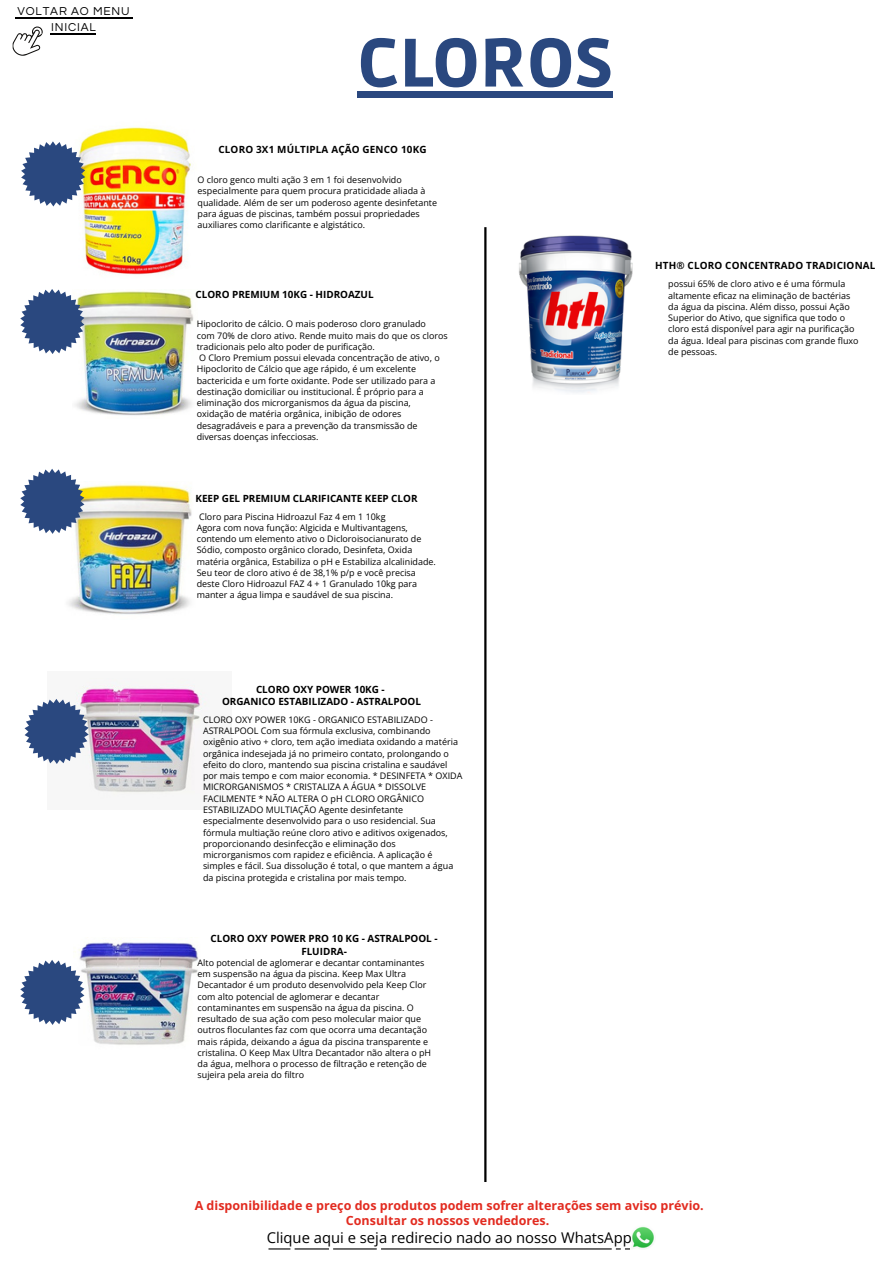
<style>
.page{position:relative;width:894px;height:1264px;background:#fff}
.page>*{position:absolute;margin:0;border:0;box-sizing:border-box;transform-origin:0 0}
.t1{font:900 67.8px "Ruda";color:#2a487f}
.t2{font:14.85px "Open Sans";color:#000}
.t3{font:700 12.45px/14.7px "Open Sans";color:#e22b20;text-align:center}
.t4{font:11.85px/15.8px "Questrial";letter-spacing:.07em;color:#000;text-align:center}
.t5{font:700 9.9px/12.3px "Open Sans";color:#000;text-align:center}
.t6{font:700 9.9px "Open Sans";letter-spacing:.02em;color:#000}
.t7{font:9px/11.2px "Open Sans";color:#000}
</style>
<div class="page">
<img style="left:83px;top:127px;width:108px;height:148px">
<svg style="left:21px;top:141px;width:64px;height:65px"></svg>
<img style="left:75px;top:291px;width:119px;height:125px">
<svg style="left:20px;top:289px;width:64px;height:65px"></svg>
<hr style="left:484px;top:227px;width:2px;height:954px;background:#000">
<img style="left:68px;top:484px;width:124px;height:131px">
<svg style="left:20px;top:468px;width:64px;height:66px"></svg>
<img style="left:75px;top:678px;width:132px;height:117px">
<svg style="left:25px;top:698px;width:64px;height:66px"></svg>
<img style="left:74px;top:942px;width:125px;height:103px">
<svg style="left:20px;top:959px;width:64px;height:65px"></svg>
<img style="left:632px;top:1226px;width:22px;height:23px">
<img style="left:484px;top:227px;width:149px;height:167px">
<hr style="left:16px;top:17px;width:113px;height:1px;background:#000">
<hr style="left:50px;top:34px;width:46px;height:1px;background:#000">
<svg style="left:13px;top:27px;width:30px;height:29px"></svg>
<svg style="left:268px;top:1248px;width:362px;height:1px"></svg>
<div style="left:357px;top:91px;width:256px;height:7px;background:#2a487f"></div>
<h3 class="t4" style="left:17px;top:4px;width:114px">VOLTAR AO MENU<br>INICIAL</h3>
<h1 class="t1" style="left:357px;top:24px;width:257px">CLOROS</h1>
<p class="t6" style="left:218px;top:143px;width:209px">CLORO 3X1 MÚLTIPLA AÇÃO GENCO 10KG</p>
<p class="t7" style="left:197px;top:174px;width:241px">O cloro genco multi ação 3 em 1 foi desenvolvido especialmente para quem procura praticidade aliada à qualidade. Além de ser um poderoso agente desinfetante para águas de piscinas, também possui propriedades auxiliares como clarificante e algistático.</p>
<p class="t5" style="left:195px;top:288px;width:179px">CLORO PREMIUM 10KG - HIDROAZUL</p>
<p class="t7" style="left:197px;top:318px;width:252px">Hipoclorito de cálcio. O mais poderoso cloro granulado<br>com 70% de cloro ativo. Rende muito mais do que os cloros tradicionais pelo alto poder de purificação.<br>O Cloro Premium possui elevada concentração de ativo, o Hipoclorito de Cálcio que age rápido, é um excelente bactericida e um forte oxidante. Pode ser utilizado para a destinação domiciliar ou institucional. É próprio para a eliminação dos microrganismos da água da piscina, oxidação de matéria orgânica, inibição de odores desagradáveis e para a prevenção da transmissão de diversas doenças infecciosas.</p>
<p class="t5" style="left:195px;top:491px;width:223px">KEEP GEL PREMIUM CLARIFICANTE KEEP CLOR</p>
<p class="t7" style="left:197px;top:510px;width:240px">Cloro para Piscina Hidroazul Faz 4 em 1 10kg<br>Agora com nova função: Algicida e Multivantagens, contendo um elemento ativo o Dicloroisocianurato de Sódio, composto orgânico clorado, Desinfeta, Oxida matéria orgânica, Estabiliza o pH e Estabiliza alcalinidade.<br>Seu teor de cloro ativo é de 38,1% p/p e você precisa deste Cloro Hidroazul FAZ 4 + 1 Granulado 10kg para manter a água limpa e saudável de sua piscina.</p>
<p class="t5" style="left:222px;top:683px;width:200px">CLORO OXY POWER 10KG -<br>ORGANICO ESTABILIZADO - ASTRALPOOL</p>
<p class="t7" style="left:203px;top:713px;width:261px">CLORO OXY POWER 10KG - ORGANICO ESTABILIZADO - ASTRALPOOL Com sua fórmula exclusiva, combinando oxigênio ativo + cloro, tem ação imediata oxidando a matéria orgânica indesejada já no primeiro contato, prolongando o efeito do cloro, mantendo sua piscina cristalina e saudável por mais tempo e com maior economia. * DESINFETA * OXIDA MICRORGANISMOS * CRISTALIZA A ÁGUA * DISSOLVE FACILMENTE * NÃO ALTERA O pH CLORO ORGÂNICO ESTABILIZADO MULTIAÇÃO Agente desinfetante especialmente desenvolvido para o uso residencial. Sua fórmula multiação reúne cloro ativo e aditivos oxigenados, proporcionando desinfecção e eliminação dos microrganismos com rapidez e eficiência. A aplicação é simples e fácil. Sua dissolução é total, o que mantem a água da piscina protegida e cristalina por mais tempo.</p>
<p class="t5" style="left:210px;top:932px;width:228px">CLORO OXY POWER PRO 10 KG - ASTRALPOOL -<br>FLUIDRA-</p>
<p class="t7" style="left:197px;top:956px;width:235px">Alto potencial de aglomerar e decantar contaminantes em suspensão na água da piscina. Keep Max Ultra Decantador é um produto desenvolvido pela Keep Clor com alto potencial de aglomerar e decantar contaminantes em suspensão na água da piscina. O resultado de sua ação com peso molecular maior que outros floculantes faz com que ocorra uma decantação mais rápida, deixando a água da piscina transparente e cristalina. O Keep Max Ultra Decantador não altera o pH da água, melhora o processo de filtração e retenção de sujeira pela areia do filtro</p>
<p class="t5" style="left:655px;top:258px;width:222px">HTH® CLORO CONCENTRADO TRADICIONAL</p>
<p class="t7" style="left:668px;top:278px;width:192px">possui 65% de cloro ativo e é uma fórmula altamente eficaz na eliminação de bactérias da água da piscina. Além disso, possui Ação Superior do Ativo, que significa que todo o cloro está disponível para agir na purificação da água. Ideal para piscinas com grande fluxo de pessoas.</p>
<h3 class="t3" style="left:195px;top:1198px;width:510px">A disponibilidade e preço dos produtos podem sofrer alterações sem aviso prévio.<br>Consultar os nossos vendedores.</h3>
<h2 class="t2" style="left:267px;top:1227px;width:366px">Clique aqui e seja redirecio nado ao nosso WhatsApp</h2>
</div>
